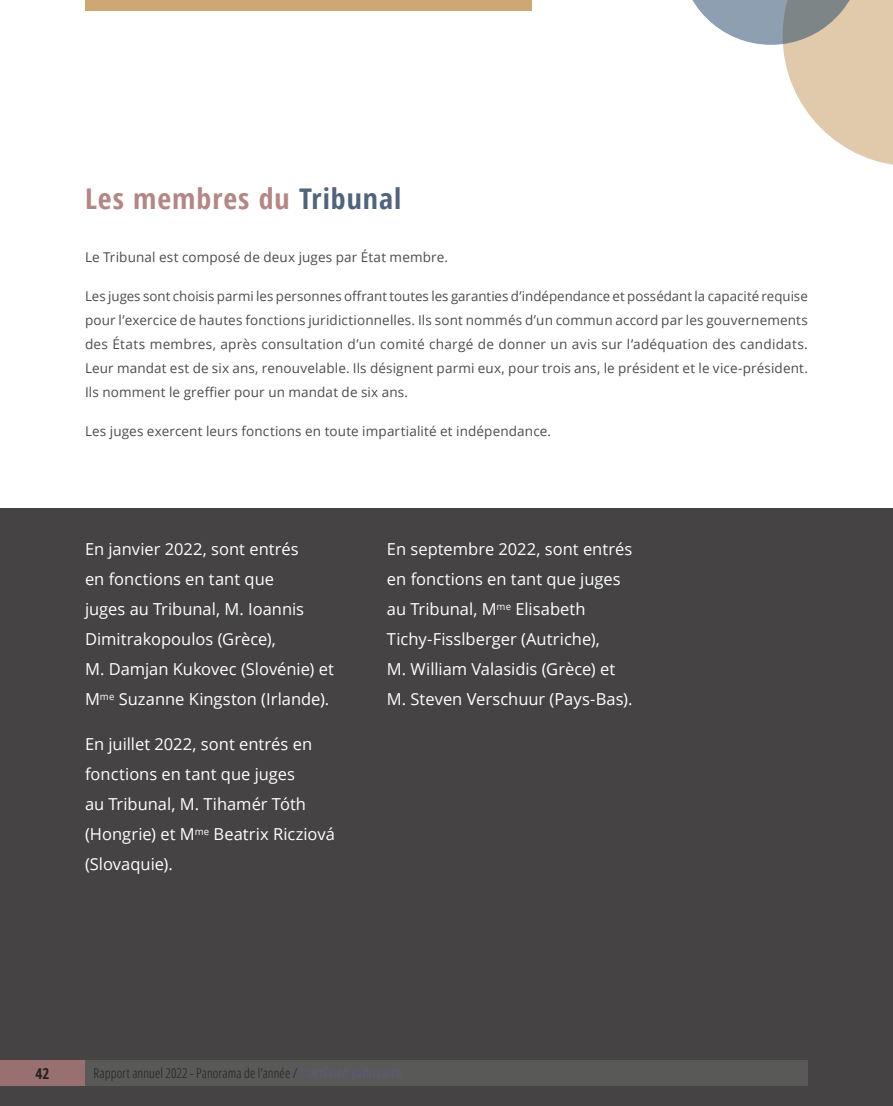
<style>
.page{position:relative;width:893px;height:1106px;background:#fff}
.page>*{position:absolute;margin:0;border:0;box-sizing:border-box;transform-origin:0 0}
.TITLE_LEVEL_2{font:700 28.5px "Open Sans Condensed";letter-spacing:.035em;color:#b48684;scale:1.05 1}
.Intro_text_BIG{font:16.5px/30px "Open Sans";color:#fff}
.t1{font:700 15px "Open Sans Condensed";color:#231f20}
.Normal{font:13.5px/24px "Open Sans";letter-spacing:.01em;color:#4b4c4d;text-align:justify}
.t2{font:300 condensed 13.5px "Open Sans";letter-spacing:.01em;color:#231f20}
.s1{color:#50647d}
.s2{font-family:"Open Sans Condensed";font-weight:700;font-stretch:normal;color:#5d5a71}
</style>
<div class="page">
<div style="left:0;top:507px;width:893px;height:599px;background:#454344"></div>
<div style="left:85px;top:0;width:446px;height:11px;background:#cda873"></div>
<svg style="left:692px;top:0;width:201px;height:165px"></svg>
<div style="left:85px;top:1060px;width:723px;height:26px;background:#595958"></div>
<div style="left:0;top:1060px;width:85px;height:26px;background:#98706f"></div>
<p class="TITLE_LEVEL_2" style="left:85px;top:178px;width:303px">Les membres du <span class="s1">Tribunal</span></p>
<p class="Normal" style="left:85px;top:245px;width:364px">Le Tribunal est composé de deux juges par État membre.</p>
<p class="Normal" style="left:85px;top:284px;width:724px">Les juges sont choisis parmi les personnes offrant toutes les garanties d’indépendance et possédant la capacité requise pour l’exercice de hautes fonctions juridictionnelles. Ils sont nommés d’un commun accord par les gouvernements des États membres, après consultation d’un comité chargé de donner un avis sur l’adéquation des candidats.<br>Leur mandat est de six ans, renouvelable. Ils désignent parmi eux, pour trois ans, le président et le vice-président.<br>Ils nomment le greffier pour un mandat de six ans.</p>
<p class="Normal" style="left:85px;top:419px;width:468px">Les juges exercent leurs fonctions en toute impartialité et indépendance.</p>
<p class="Intro_text_BIG" style="left:85px;top:533px;width:250px">En janvier 2022, sont entrés<br>en fonctions en tant que<br>juges au Tribunal, M. Ioannis<br>Dimitrakopoulos (Grèce),<br>M. Damjan Kukovec (Slovénie) et<br>M<sup>me</sup> Suzanne Kingston (Irlande).</p>
<p class="Intro_text_BIG" style="left:85px;top:728px;width:252px">En juillet 2022, sont entrés en fonctions en tant que juges<br>au Tribunal, M. Tihamér Tóth (Hongrie) et M<sup>me</sup> Beatrix Ricziová (Slovaquie).</p>
<p class="Intro_text_BIG" style="left:387px;top:533px;width:247px">En septembre 2022, sont entrés en fonctions en tant que juges au Tribunal, M<sup>me</sup> Elisabeth<br>Tichy-Fisslberger (Autriche),<br>M. William Valasidis (Grèce) et<br>M. Steven Verschuur (Pays-Bas).</p>
<p class="t1" style="left:35px;top:1063px;width:16px">42</p>
<p class="t2" style="left:94px;top:1064px;width:310px">Rapport annuel 2022 - Panorama de l’année / <span class="s2">L’activité judiciaire</span></p>
</div>
